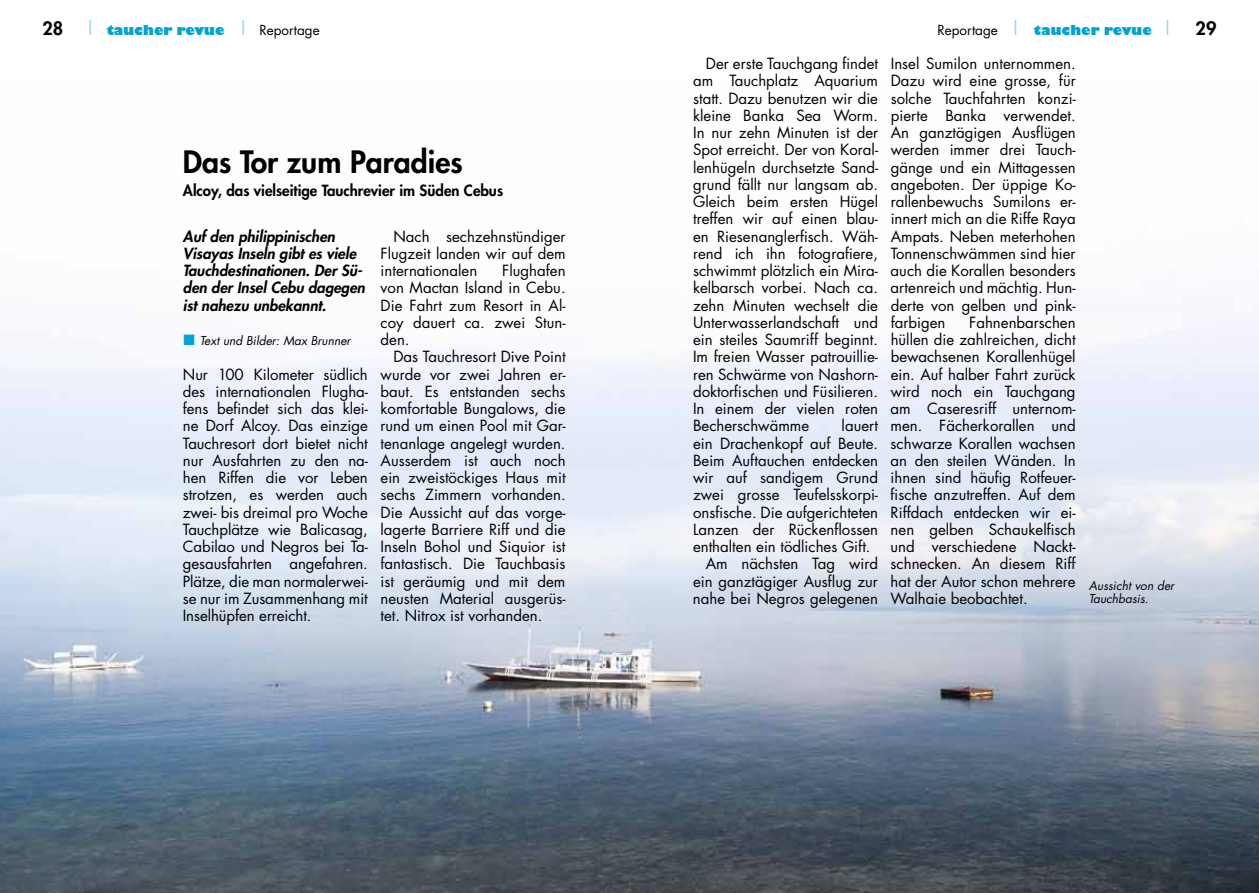
<style>
.page{position:relative;width:1259px;height:893px;background:#fff}
.page>*{position:absolute;margin:0;border:0;box-sizing:border-box;transform-origin:0 0}
.t1{font:800 30px "Futura";color:#000}
.t2{font:800 18px "Futura";color:#000}
.t3{font:15px/17.2px "Futura";color:#000;text-align:justify}
.t4{font:italic 800 15px/17.2px "Futura";color:#000}
.t5{font:800 15px "Futura";color:#000}
.t6{font:800 13.5px "Gill Sans";color:#00a3d3}
.t7{font:italic 12px/13.5px "Futura";color:#000}
.s1{font-family:"Futura";font-size:18px;color:#000}
.s2{font-family:"Futura";font-weight:400;font-size:18px;color:#96d3ec}
.s3{font-family:"Futura";font-weight:400;color:#000}
.s4{color:#00a3d3}
</style>
<div class="page">
<img style="left:0;top:321px;width:1259px;height:572px">
<p class="t6" style="left:43px;top:21px;width:279px"><span class="s1">28</span> <span class="s2">|</span> taucher revue <span class="s2">|</span> <span class="s3">Reportage</span></p>
<p class="t6" style="left:937px;top:21px;width:237px"><span class="s3">Reportage</span> <span class="s2">|</span> taucher revue <span class="s2">|</span></p>
<p class="t2" style="left:1195px;top:16px;width:22px">29</p>
<h1 class="t1" style="left:183px;top:142px;width:281px">Das Tor zum Paradies</h1>
<p class="t5" style="left:183px;top:181px;width:322px">Alcoy, das vielseitige Tauchrevier im Süden Cebus</p>
<p class="t3" style="left:381px;top:227px;width:186px;text-indent:13px">Nach sechzehnstündiger Flugzeit landen wir auf dem internationalen</p>
<p class="t4" style="left:183px;top:227px;width:184px">Auf den philippinischen<br>Visayas Inseln gibt es viele<br>Tauchdestinationen. Der Sü&shy;den der Insel Cebu dagegen ist nahezu unbekannt.</p>
<p class="t7" style="left:183px;top:334px;width:169px"><span class="s4">■</span> Text und Bilder: Max Brunner</p>
<p class="t3" style="left:183px;top:365px;width:187px">Nur 100 Kilometer südlich des internationalen Flugha&shy;fens befindet sich das klei&shy;ne Dorf Alcoy. Das einzige Tauchresort dort bietet nicht nur Ausfahrten zu den na&shy;hen Riffen die vor Leben strotzen, es werden auch zwei- bis dreimal pro Woche Tauchplätze wie Balicasag, Cabilao und Negros bei Ta&shy;gesausfahrten angefahren.<br>Plätze, die man normalerwei&shy;se nur im Zusammenhang mit Inselhüpfen erreicht.</p>
<p class="t3" style="left:380px;top:262px;width:186px;text-indent:122px">Flughafen von Mactan Island in Cebu.<br>Die Fahrt zum Resort in Al&shy;coy dauert ca. zwei Stun&shy;den.</p>
<p class="t3" style="left:380px;top:348px;width:187px;text-indent:13px">Das Tauchresort Dive Point wurde vor zwei Jahren er&shy;baut. Es entstanden sechs komfortable Bungalows, die rund um einen Pool mit Gar&shy;tenanlage angelegt wurden.<br>Ausserdem ist auch noch ein zweistöckiges Haus mit sechs Zimmern vorhanden.<br>Die Aussicht auf das vorge&shy;lagerte Barriere Riff und die Inseln Bohol und Siquior ist fantastisch. Die Tauchbasis ist geräumig und mit dem neusten Material ausgerüs&shy;tet. Nitrox ist vorhanden.</p>
<p class="t3" style="left:693px;top:55px;width:187px;text-indent:13px">Der erste Tauchgang findet am Tauchplatz Aquarium statt. Dazu benutzen wir die kleine Banka Sea Worm.<br>In nur zehn Minuten ist der Spot erreicht. Der von Koral&shy;lenhügeln durchsetzte Sand&shy;grund fällt nur langsam ab.<br>Gleich beim ersten Hügel treffen wir auf einen blau&shy;en Riesenanglerfisch. Wäh&shy;rend ich ihn fotografiere, schwimmt plötzlich ein Mira&shy;kelbarsch vorbei. Nach ca. zehn Minuten wechselt die Unterwasserlandschaft und ein steiles Saumriff beginnt.<br>Im freien Wasser patrouillie&shy;ren Schwärme von Nashorn&shy;doktorfischen und Füsilieren.<br>In einem der vielen roten Becherschwämme</p>
<p class="t3" style="left:841px;top:417px;width:38px">lauert</p>
<p class="t3" style="left:693px;top:434px;width:186px">ein Drachenkopf auf Beute.</p>
<p class="t3" style="left:693px;top:451px;width:186px">Beim Auftauchen entdecken</p>
<p class="t3" style="left:693px;top:469px;width:186px">wir auf sandigem Grund</p>
<p class="t3" style="left:693px;top:486px;width:186px">zwei grosse Teufelsskorpi-</p>
<p class="t3" style="left:693px;top:503px;width:186px">onsfische. Die aufgerichteten</p>
<p class="t3" style="left:693px;top:520px;width:186px">Lanzen der Rückenflossen</p>
<p class="t3" style="left:693px;top:538px;width:179px">enthalten ein tödliches Gift.</p>
<p class="t3" style="left:706px;top:555px;width:174px">Am nächsten Tag wird</p>
<p class="t3" style="left:693px;top:572px;width:186px">ein ganztägiger Ausflug zur</p>
<p class="t3" style="left:693px;top:589px;width:186px">nahe bei Negros gelegenen</p>
<p class="t3" style="left:890px;top:55px;width:187px">Insel Sumilon unternommen.<br>Dazu wird eine grosse, für solche Tauchfahrten konzi&shy;pierte Banka verwendet.<br>An ganztägigen Ausflügen werden immer drei Tauch&shy;gänge und ein Mittagessen angeboten. Der üppige Ko&shy;rallenbewuchs Sumilons er&shy;innert mich an die Riffe Raya Ampats. Neben meterhohen Tonnenschwämmen sind hier auch die Korallen besonders artenreich und mächtig. Hun&shy;derte von gelben und pink&shy;farbigen</p>
<p class="t3" style="left:890px;top:313px;width:187px;text-indent:79px">Fahnenbarschen hüllen die zahlreichen, dicht bewachsenen Korallenhügel ein. Auf halber Fahrt zurück wird noch ein Tauchgang am Caseresriff unternom&shy;men. Fächerkorallen und schwarze Korallen wachsen an den steilen Wänden. In ihnen sind häufig Rotfeuer&shy;fische anzutreffen. Auf dem Riffdach entdecken wir ei&shy;nen gelben Schaukelfisch und verschiedene Nackt&shy;schnecken. An diesem Riff hat der Autor schon mehrere Walhaie beobachtet.</p>
<p class="t7" style="left:1089px;top:578px;width:87px">Aussicht von der<br>Tauchbasis.</p>
</div>
